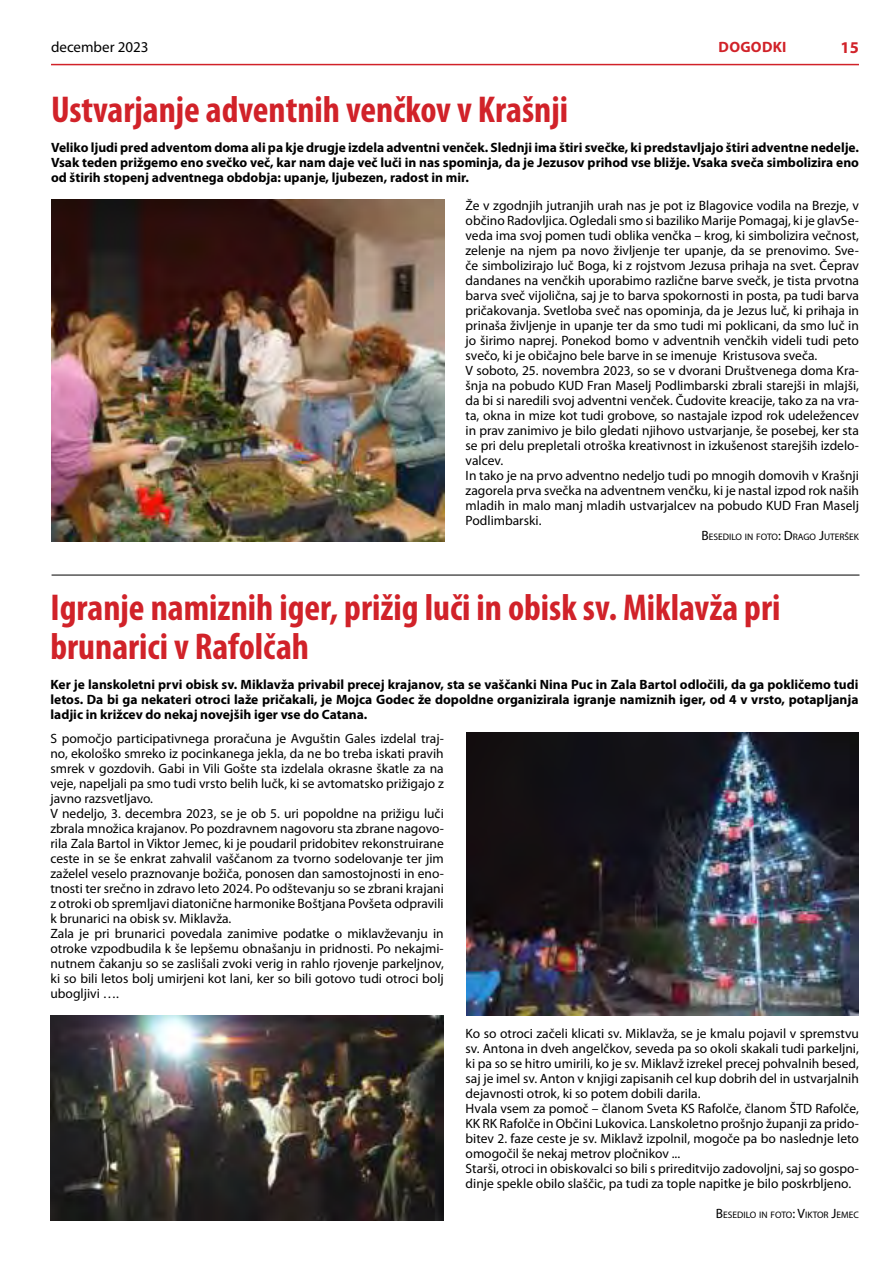
<style>
.page{position:relative;width:893px;height:1263px;background:#fff}
.page>*{position:absolute;margin:0;border:0;box-sizing:border-box;transform-origin:0 0}
.t1{font:700 condensed 37.5px/39px "Myriad Pro";color:#d12229}
.t2{font:700 16.5px "Myriad Pro";color:#d12229}
.t3{font:15px "Myriad Pro";color:#000}
.t4{font:700 15px "Myriad Pro";letter-spacing:.02em;color:#d12229}
.t5{font:13.5px/15px "Myriad Pro";color:#000}
.t6{font:700 13.5px/15px "Myriad Pro";color:#000;text-align:justify}
.t7{font:9.45px "Myriad Pro";color:#000}
.s1{font-size:13.5px}
</style>
<div class="page">
<hr style="left:51px;top:64px;width:808px;height:1px;background:#d12229">
<img style="left:51px;top:200px;width:393px;height:341px">
<img style="left:466px;top:732px;width:392px;height:283px">
<img style="left:50px;top:1015px;width:394px;height:205px">
<hr style="left:52px;top:575px;width:807px;height:1px;background:#000">
<p class="t3" style="left:51px;top:38px;width:99px">december 2023</p>
<p class="t4" style="left:719px;top:40px;width:69px">DOGODKI</p>
<p class="t2" style="left:841px;top:39px;width:20px">15</p>
<h1 class="t1" style="left:51px;top:91px;width:519px">Ustvarjanje adventnih venčkov v Krašnji</h1>
<p class="t6" style="left:51px;top:140px;width:809px">Veliko ljudi pred adventom doma ali pa kje drugje izdela adventni venček. Slednji ima štiri svečke, ki predstavljajo štiri adventne nedelje.<br>Vsak teden prižgemo eno svečko več, kar nam daje več luči in nas spominja, da je Jezusov prihod vse bližje. Vsaka sveča simbolizira eno od štirih stopenj adventnega obdobja: upanje, ljubezen, radost in mir.</p>
<p class="t5" style="left:466px;top:198px;width:395px">Že v zgodnjih jutranjih urah nas je pot iz Blagovice vodila na Brezje, v občino Radovljica. Ogledali smo si baziliko Marije Pomagaj, ki je glavSe&shy;veda ima svoj pomen tudi oblika venčka – krog, ki simbolizira večnost, zelenje na njem pa novo življenje ter upanje, da se prenovimo. Sve&shy;če simbolizirajo luč Boga, ki z rojstvom Jezusa prihaja na svet. Čeprav dandanes na venčkih uporabimo različne barve svečk, je tista prvotna barva sveč vijolična, saj je to barva spokornosti in posta, pa tudi barva pričakovanja. Svetloba sveč nas opominja, da je Jezus luč, ki prihaja in prinaša življenje in upanje ter da smo tudi mi poklicani, da smo luč in jo širimo naprej. Ponekod bomo v adventnih venčkih videli tudi peto svečo, ki je običajno bele barve in se imenuje Kristusova sveča.<br>V soboto, 25. novembra 2023, so se v dvorani Društvenega doma Kra&shy;šnja na pobudo KUD Fran Maselj Podlimbarski zbrali starejši in mlajši, da bi si naredili svoj adventni venček. Čudovite kreacije, tako za na vra&shy;ta, okna in mize kot tudi grobove, so nastajale izpod rok udeležencev in prav zanimivo je bilo gledati njihovo ustvarjanje, še posebej, ker sta se pri delu prepletali otroška kreativnost in izkušenost starejših izdelo&shy;valcev.<br>In tako je na prvo adventno nedeljo tudi po mnogih domovih v Krašnji zagorela prva svečka na adventnem venčku, ki je nastal izpod rok naših mladih in malo manj mladih ustvarjalcev na pobudo KUD Fran Maselj Podlimbarski.</p>
<p class="t7" style="left:702px;top:532px;width:159px"><span class="s1">B</span>ESEDILO IN FOTO<span class="s1">: D</span>RAGO <span class="s1">J</span>UTERŠEK</p>
<h1 class="t1" style="left:50px;top:589px;width:731px">Igranje namiznih iger, prižig luči in obisk sv. Miklavža pri brunarici v Rafolčah</h1>
<p class="t6" style="left:50px;top:677px;width:809px">Ker je lanskoletni prvi obisk sv. Miklavža privabil precej krajanov, sta se vaščanki Nina Puc in Zala Bartol odločili, da ga pokličemo tudi letos. Da bi ga nekateri otroci laže pričakali, je Mojca Godec že dopoldne organizirala igranje namiznih iger, od 4 v vrsto, potapljanja ladjic in križcev do nekaj novejših iger vse do Catana.</p>
<p class="t5" style="left:50px;top:731px;width:395px">S pomočjo participativnega proračuna je Avguštin Gales izdelal traj&shy;no, ekološko smreko iz pocinkanega jekla, da ne bo treba iskati pravih smrek v gozdovih. Gabi in Vili Gošte sta izdelala okrasne škatle za na veje, napeljali pa smo tudi vrsto belih lučk, ki se avtomatsko prižigajo z javno razsvetljavo.<br>V nedeljo, 3. decembra 2023, se je ob 5. uri popoldne na prižigu luči zbrala množica krajanov. Po pozdravnem nagovoru sta zbrane nagovo&shy;rila Zala Bartol in Viktor Jemec, ki je poudaril pridobitev rekonstruirane ceste in se še enkrat zahvalil vaščanom za tvorno sodelovanje ter jim zaželel veselo praznovanje božiča, ponosen dan samostojnosti in eno&shy;tnosti ter srečno in zdravo leto 2024. Po odštevanju so se zbrani krajani z otroki ob spremljavi diatonične harmonike Boštjana Povšeta odpravili k brunarici na obisk sv. Miklavža.<br>Zala je pri brunarici povedala zanimive podatke o miklavževanju in otroke vzpodbudila k še lepšemu obnašanju in pridnosti. Po nekajmi&shy;nutnem čakanju so se zaslišali zvoki verig in rahlo rjovenje parkeljnov, ki so bili letos bolj umirjeni kot lani, ker so bili gotovo tudi otroci bolj ubogljivi ….</p>
<p class="t5" style="left:466px;top:1027px;width:395px">Ko so otroci začeli klicati sv. Miklavža, se je kmalu pojavil v spremstvu sv. Antona in dveh angelčkov, seveda pa so okoli skakali tudi parkeljni, ki pa so se hitro umirili, ko je sv. Miklavž izrekel precej pohvalnih besed, saj je imel sv. Anton v knjigi zapisanih cel kup dobrih del in ustvarjalnih dejavnosti otrok, ki so potem dobili darila.<br>Hvala vsem za pomoč – članom Sveta KS Rafolče, članom ŠTD Rafolče, KK RK Rafolče in Občini Lukovica. Lanskoletno prošnjo županji za prido&shy;bitev 2. faze ceste je sv. Miklavž izpolnil, mogoče pa bo naslednje leto omogočil še nekaj metrov pločnikov ...<br>Starši, otroci in obiskovalci so bili s prireditvijo zadovoljni, saj so gospo&shy;dinje spekle obilo slaščic, pa tudi za tople napitke je bilo poskrbljeno.</p>
<p class="t7" style="left:716px;top:1210px;width:145px"><span class="s1">B</span>ESEDILO IN FOTO<span class="s1">: V</span>IKTOR <span class="s1">J</span>EMEC</p>
</div>
